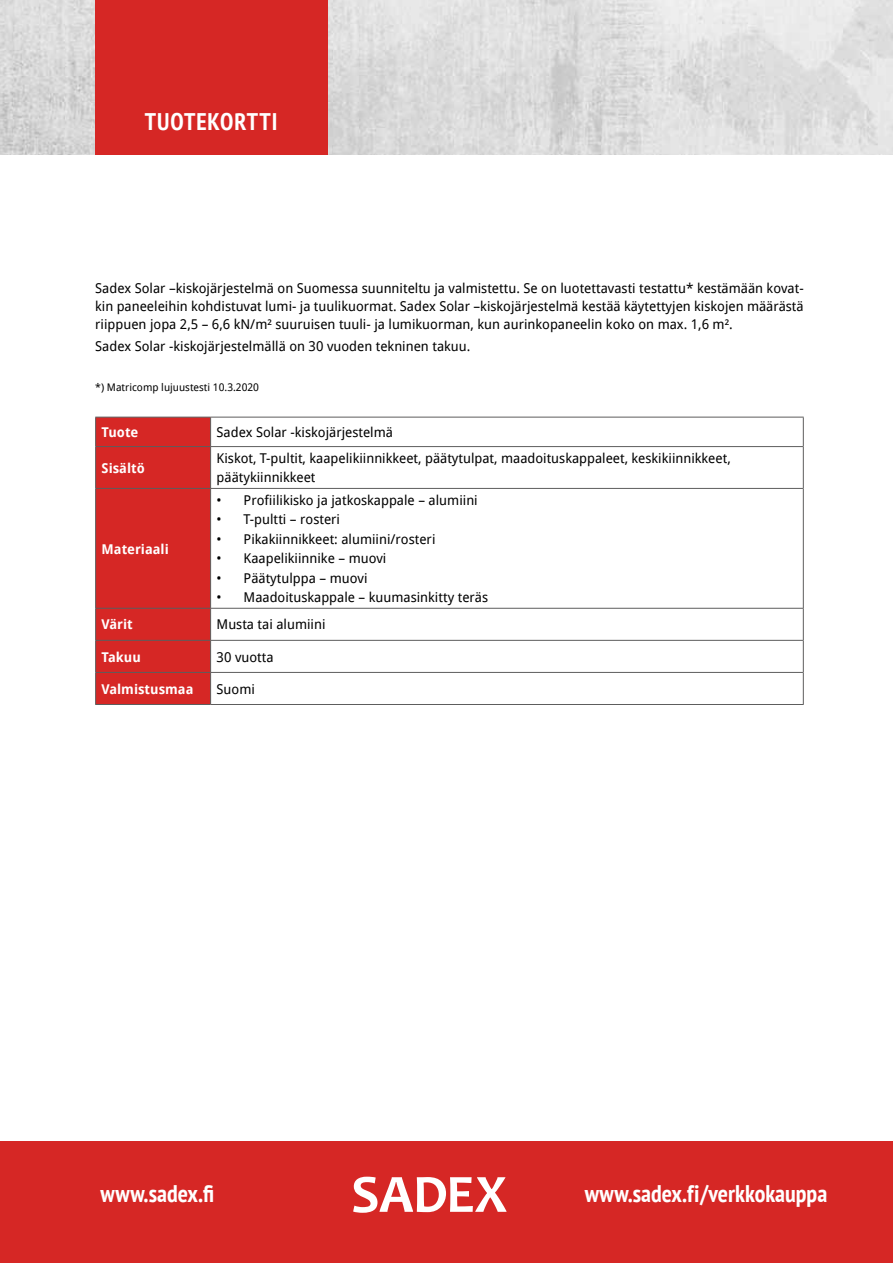
<style>
.page{position:relative;width:893px;height:1263px;background:#fff}
.page>*{position:absolute;margin:0;border:0;box-sizing:border-box;transform-origin:0 0}
.t1{font:700 condensed 24px "PT Sans";color:#fff}
.t2{font:700 condensed 24px "PT Sans";letter-spacing:.04em;color:#fff}
.t3{font:13.5px/18px "Droid Sans";color:#000}
.t4{font:700 13.5px "Droid Sans";color:#fff}
.t5{font:10.5px "Droid Sans";color:#000}
</style>
<div class="page">
<img style="left:0;top:0;width:893px;height:154px">
<div style="left:95px;top:0;width:232px;height:154px;background:#d62725"></div>
<div style="left:0;top:1142px;width:893px;height:121px;background:#d62725"></div>
<svg style="left:353px;top:1177px;width:154px;height:36px"></svg>
<div style="left:96px;top:418px;width:115px;height:286px;background:#d62725"></div>
<hr style="left:96px;top:446px;width:115px;height:1px;background:#5d5d5d">
<hr style="left:211px;top:446px;width:592px;height:1px;background:#5d5d5d">
<hr style="left:210px;top:447px;width:1px;height:41px;background:#5d5d5d">
<hr style="left:96px;top:488px;width:115px;height:1px;background:#5d5d5d">
<hr style="left:211px;top:488px;width:592px;height:1px;background:#5d5d5d">
<hr style="left:210px;top:489px;width:1px;height:119px;background:#5d5d5d">
<hr style="left:96px;top:608px;width:115px;height:1px;background:#5d5d5d">
<hr style="left:211px;top:608px;width:592px;height:1px;background:#5d5d5d">
<hr style="left:210px;top:609px;width:1px;height:31px;background:#5d5d5d">
<hr style="left:96px;top:640px;width:115px;height:1px;background:#5d5d5d">
<hr style="left:211px;top:640px;width:592px;height:1px;background:#5d5d5d">
<hr style="left:210px;top:641px;width:1px;height:31px;background:#5d5d5d">
<hr style="left:96px;top:672px;width:115px;height:1px;background:#5d5d5d">
<hr style="left:211px;top:672px;width:592px;height:1px;background:#5d5d5d">
<hr style="left:210px;top:673px;width:1px;height:31px;background:#5d5d5d">
<hr style="left:95px;top:704px;width:116px;height:1px;background:#5d5d5d">
<hr style="left:211px;top:704px;width:593px;height:1px;background:#5d5d5d">
<hr style="left:95px;top:417px;width:116px;height:1px;background:#5e5d5d">
<hr style="left:95px;top:417px;width:1px;height:30px;background:#5e5d5d">
<hr style="left:211px;top:417px;width:593px;height:1px;background:#5e5d5d">
<hr style="left:803px;top:417px;width:1px;height:30px;background:#5e5d5d">
<hr style="left:95px;top:447px;width:1px;height:41px;background:#5e5d5d">
<hr style="left:803px;top:447px;width:1px;height:41px;background:#5e5d5d">
<hr style="left:95px;top:488px;width:1px;height:120px;background:#5e5d5d">
<hr style="left:803px;top:488px;width:1px;height:120px;background:#5e5d5d">
<hr style="left:95px;top:608px;width:1px;height:32px;background:#5e5d5d">
<hr style="left:803px;top:608px;width:1px;height:32px;background:#5e5d5d">
<hr style="left:95px;top:640px;width:1px;height:32px;background:#5e5d5d">
<hr style="left:803px;top:640px;width:1px;height:32px;background:#5e5d5d">
<hr style="left:95px;top:672px;width:1px;height:32px;background:#5e5d5d">
<hr style="left:803px;top:672px;width:1px;height:32px;background:#5e5d5d">
<h1 class="t2" style="left:145px;top:106px;width:134px">TUOTEKORTTI</h1>
<p class="t3" style="left:95px;top:279px;width:710px;text-align:justify">Sadex Solar –kiskojärjestelmä on Suomessa suunniteltu ja valmistettu. Se on luotettavasti testattu* kestämään kovat&shy;kin paneeleihin kohdistuvat lumi- ja tuulikuormat. Sadex Solar –kiskojärjestelmä kestää käytettyjen kiskojen määrästä riippuen jopa 2,5 – 6,6 kN/m² suuruisen tuuli- ja lumikuorman, kun aurinkopaneelin koko on max. 1,6 m².</p>
<p class="t3" style="left:95px;top:337px;width:377px">Sadex Solar -kiskojärjestelmällä on 30 vuoden tekninen takuu.</p>
<p class="t5" style="left:95px;top:380px;width:165px">*) Matricomp lujuustesti 10.3.2020</p>
<p class="t4" style="left:102px;top:423px;width:38px">Tuote</p>
<p class="t3" style="left:217px;top:423px;width:178px">Sadex Solar -kiskojärjestelmä</p>
<p class="t4" style="left:102px;top:458px;width:45px">Sisältö</p>
<p class="t3" style="left:217px;top:448px;width:516px;line-height:19.5px">Kiskot, T-pultit, kaapelikiinnikkeet, päätytulpat, maadoituskappaleet, keskikiinnikkeet, päätykiinnikkeet</p>
<p class="t4" style="left:102px;top:539px;width:69px">Materiaali</p>
<p class="t3" style="left:217px;top:490px;width:263px">• Profiilikisko ja jatkoskappale – alumiini</p>
<p class="t3" style="left:217px;top:510px;width:125px">• T-pultti – rosteri</p>
<p class="t3" style="left:217px;top:529px;width:220px">• Pikakiinnikkeet: alumiini/rosteri</p>
<p class="t3" style="left:217px;top:549px;width:171px">• Kaapelikiinnike – muovi</p>
<p class="t3" style="left:217px;top:568px;width:152px">• Päätytulppa – muovi</p>
<p class="t3" style="left:217px;top:588px;width:273px">• Maadoituskappale – kuumasinkitty teräs</p>
<p class="t4" style="left:102px;top:615px;width:33px">Värit</p>
<p class="t3" style="left:217px;top:615px;width:110px">Musta tai alumiini</p>
<p class="t4" style="left:102px;top:647px;width:41px">Takuu</p>
<p class="t3" style="left:217px;top:647px;width:59px">30 vuotta</p>
<p class="t4" style="left:102px;top:679px;width:93px">Valmistusmaa</p>
<p class="t3" style="left:217px;top:679px;width:40px">Suomi</p>
<h1 class="t1" style="left:101px;top:1178px;width:115px">www.sadex.fi</h1>
<h1 class="t1" style="left:585px;top:1178px;width:244px">www.sadex.fi/verkkokauppa</h1>
</div>
